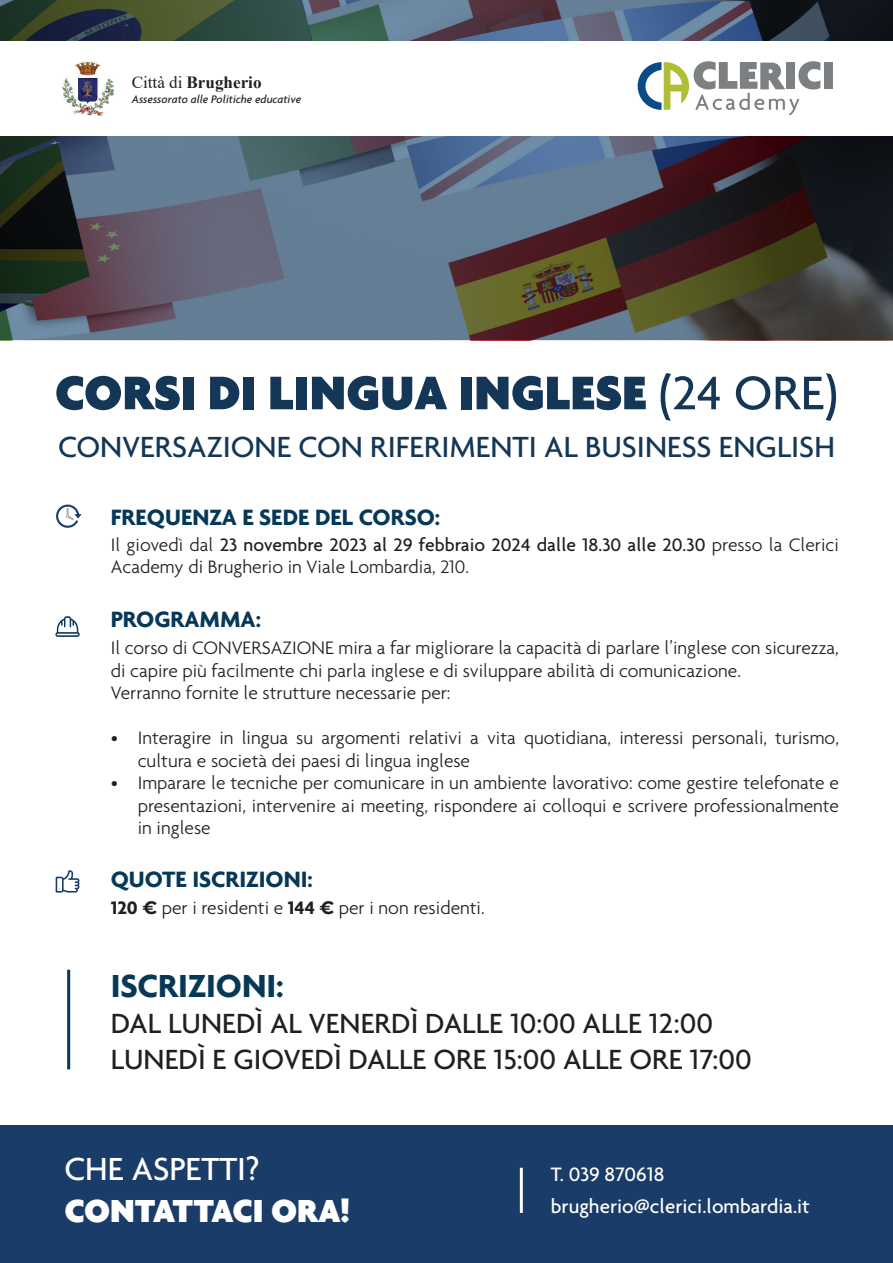
<style>
.page{position:relative;width:893px;height:1263px;background:#fff}
.page>*{position:absolute;margin:0;border:0;box-sizing:border-box;transform-origin:0 0}
.t1{font:900 51px "Agenda";color:#153757}
.t2{font:900 34.5px "Agenda";color:#fff}
.t3{font:500 34.5px "Agenda";color:#fff}
.t4{font:700 34.5px "Agenda";color:#063857}
.t5{font:500 31.5px "Agenda";color:#153757}
.t6{font:500 30px "Agenda";color:#231f20}
.t7{font:700 24px "Agenda";color:#063857}
.t8{font:500 21px "Agenda";color:#fff}
.t9{font:300 19.5px/22.5px "Agenda";color:#231f20}
.t10{font:700 17.1px "Times New Roman";color:#231f20}
.t11{font:italic 500 11.85px "Agenda";color:#231f20}
.s1{font-weight:400}
.s2{font-weight:500}
.s3{font-weight:700}
.s4{font-family:"Montserrat";font-weight:700;font-size:18px}
</style>
<div class="page">
<svg style="left:0;top:0;width:893px;height:340px;background:#4b525b"></svg>
<div style="left:0;top:1126px;width:893px;height:137px;background:#193c68"></div>
<svg style="left:56px;top:504px;width:25px;height:24px"></svg>
<svg style="left:56px;top:870px;width:23px;height:22px"></svg>
<svg style="left:55px;top:616px;width:25px;height:21px"></svg>
<div style="left:520px;top:1168px;width:3px;height:45px;border:2px solid #fff"></div>
<div style="left:0;top:41px;width:893px;height:95px;background:#fff"></div>
<div style="left:67px;top:970px;width:3px;height:99px;border:2px solid #063857"></div>
<div style="left:824px;top:62px;width:9px;height:27px;background:#7d8082"></div>
<svg style="left:638px;top:62px;width:182px;height:53px"></svg>
<img style="left:62px;top:62px;width:52px;height:53px">
<p class="t10" style="left:132px;top:70px;width:131px"><span class="s1">Città di</span> Brugherio</p>
<p class="t11" style="left:132px;top:92px;width:171px">Assessorato alle Politiche educative</p>
<p class="t1" style="left:55px;top:361px;width:785px">CORSI DI LINGUA INGLESE <span class="s2">(24 ORE)</span></p>
<p class="t5" style="left:58px;top:428px;width:778px">CONVERSAZIONE CON RIFERIMENTI AL BUSINESS ENGLISH</p>
<p class="t7" style="left:111px;top:502px;width:331px">FREQUENZA E SEDE DEL CORSO:</p>
<p class="t9" style="left:111px;top:533px;width:730px">Il giovedì dal <span class="s2">23 novembre 2023 al 29 febbraio 2024 dalle 18.30 alle 20.30</span> presso la Clerici<br>Academy di Brugherio in Viale Lombardia, 210.</p>
<p class="t7" style="left:111px;top:605px;width:152px">PROGRAMMA:</p>
<p class="t9" style="left:111px;top:636px;width:730px">Il corso di CONVERSAZIONE mira a far migliorare la capacità di parlare l’inglese con sicurezza, di capire più facilmente chi parla inglese e di sviluppare abilità di comunicazione.</p>
<p class="t9" style="left:111px;top:681px;width:341px">Verranno fornite le strutture necessarie per:</p>
<p class="t9" style="left:138px;top:726px;width:703px;text-indent:-27px">• Interagire in lingua su argomenti relativi a vita quotidiana, interessi personali, turismo, cultura e società dei paesi di lingua inglese</p>
<p class="t9" style="left:138px;top:771px;width:703px;text-align:justify;text-indent:-27px">• Imparare le tecniche per comunicare in un ambiente lavorativo: come gestire telefonate e presentazioni, intervenire ai meeting, rispondere ai colloqui e scrivere professionalmente in inglese</p>
<p class="t7" style="left:111px;top:865px;width:204px">QUOTE ISCRIZIONI:</p>
<p class="t9" style="left:111px;top:896px;width:376px"><span class="s3">120</span> <span class="s4">€</span> per i residenti e <span class="s3">144</span> <span class="s4">€</span> per i non residenti.</p>
<p class="t4" style="left:111px;top:965px;width:175px">ISCRIZIONI:</p>
<p class="t6" style="left:111px;top:1005px;width:604px">DAL LUNEDÌ AL VENERDÌ DALLE 10:00 ALLE 12:00</p>
<p class="t6" style="left:111px;top:1041px;width:642px">LUNEDÌ E GIOVEDÌ DALLE ORE 15:00 ALLE ORE 17:00</p>
<p class="t3" style="left:64px;top:1147px;width:197px">CHE ASPETTI?</p>
<p class="t2" style="left:64px;top:1190px;width:287px">CONTATTACI ORA!</p>
<p class="t8" style="left:551px;top:1162px;width:115px">T. 039 870618</p>
<p class="t8" style="left:551px;top:1193px;width:260px">brugherio@clerici.lombardia.it</p>
</div>
